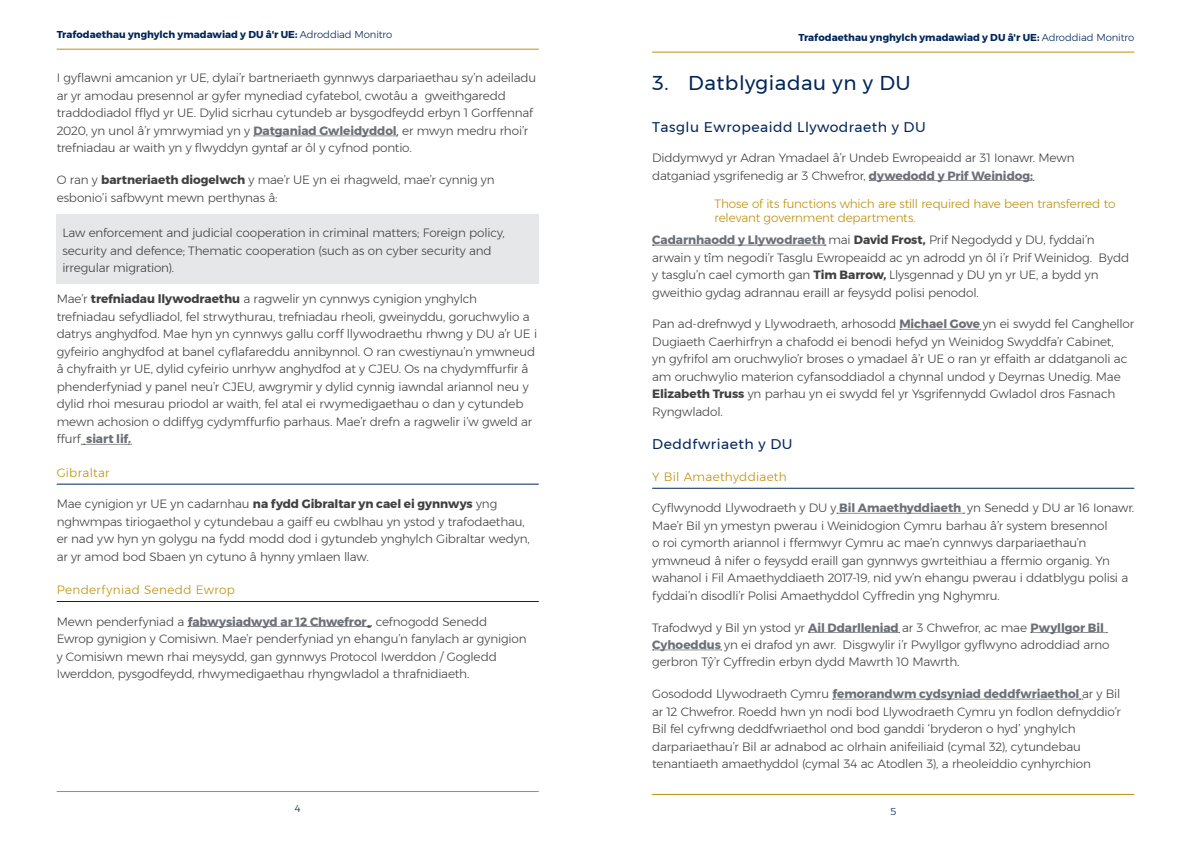
<style>
.page{position:relative;width:1191px;height:842px;background:#fff}
.page>*{position:absolute;margin:0;border:0;box-sizing:border-box;transform-origin:0 0}
.t1{font:20px "Montserrat";letter-spacing:.025em;color:#002659}
.t2{font:14px "Montserrat";letter-spacing:.035em;color:#002659}
.t3{font:300 12px/17.5px "Montserrat";letter-spacing:-.015em;color:#414042}
.t4{font:300 12px/14px "Montserrat";letter-spacing:-.005em;color:#be900b}
.t5{font:300 12px "Montserrat";letter-spacing:.02em;color:#be900b}
.t6{font:300 12px "Montserrat";letter-spacing:.03em;color:#be900b}
.t7{font:700 10px "Montserrat";color:#002659}
.t8{font:300 10px "Montserrat";color:#002659}
.s1{font-weight:300}
.s2{font-weight:700;color:#6c7077}
.s3{font-weight:700}
</style>
<div class="page">
<svg style="left:254px;top:136px;width:143px;height:1px"></svg>
<svg style="left:81px;top:444px;width:51px;height:1px"></svg>
<hr style="left:57px;top:484px;width:482px;height:1px;background:#002659">
<hr style="left:57px;top:601px;width:482px;height:1px;background:#002659">
<svg style="left:188px;top:625px;width:182px;height:2px"></svg>
<svg style="left:869px;top:180px;width:165px;height:1px"></svg>
<svg style="left:652px;top:245px;width:174px;height:1px"></svg>
<svg style="left:899px;top:329px;width:81px;height:1px"></svg>
<hr style="left:652px;top:488px;width:482px;height:1px;background:#002659">
<svg style="left:837px;top:513px;width:127px;height:1px"></svg>
<svg style="left:808px;top:632px;width:91px;height:1px"></svg>
<svg style="left:1030px;top:632px;width:77px;height:1px"></svg>
<svg style="left:652px;top:650px;width:69px;height:1px"></svg>
<svg style="left:832px;top:699px;width:251px;height:1px"></svg>
<div style="left:57px;top:214px;width:482px;height:69px;background:#e6e7e8"></div>
<hr style="left:57px;top:49px;width:482px;height:1px;background:#be900b">
<hr style="left:57px;top:791px;width:482px;height:1px;background:#be900b">
<hr style="left:652px;top:52px;width:482px;height:1px;background:#be900b">
<hr style="left:652px;top:794px;width:482px;height:1px;background:#be900b">
<p class="t7" style="left:57px;top:26px;width:337px">Trafodaethau ynghylch ymadawiad y DU â'r UE: <span class="s1">Adroddiad Monitro</span></p>
<p class="t3" style="left:57px;top:69px;width:481px">I gyflawni amcanion yr UE, dylai’r bartneriaeth gynnwys darpariaethau sy’n adeiladu ar yr amodau presennol ar gyfer mynediad cyfatebol, cwotâu a gweithgaredd traddodiadol fflyd yr UE. Dylid sicrhau cytundeb ar bysgodfeydd erbyn 1 Gorffennaf 2020, yn unol â’r ymrwymiad yn y <span class="s2">Datganiad Gwleidyddol</span>, er mwyn medru rhoi’r trefniadau ar waith yn y flwyddyn gyntaf ar ôl y cyfnod pontio.</p>
<p class="t3" style="left:57px;top:171px;width:439px">O ran y <span class="s3">bartneriaeth diogelwch</span> y mae’r UE yn ei rhagweld, mae’r cynnig yn esbonio’i safbwynt mewn perthynas â:</p>
<p class="t3" style="left:62px;top:224px;width:444px">Law enforcement and judicial cooperation in criminal matters; Foreign policy, security and defence; Thematic cooperation (such as on cyber security and irregular migration).</p>
<p class="t3" style="left:57px;top:290px;width:482px">Mae’r <span class="s3">trefniadau llywodraethu</span> a ragwelir yn cynnwys cynigion ynghylch trefniadau sefydliadol, fel strwythurau, trefniadau rheoli, gweinyddu, goruchwylio a datrys anghydfod. Mae hyn yn cynnwys gallu corff llywodraethu rhwng y DU a’r UE i gyfeirio anghydfod at banel cyflafareddu annibynnol. O ran cwestiynau’n ymwneud â chyfraith yr UE, dylid cyfeirio unrhyw anghydfod at y CJEU. Os na chydymffurfir â phenderfyniad y panel neu’r CJEU, awgrymir y dylid cynnig iawndal ariannol neu y dylid rhoi mesurau priodol ar waith, fel atal ei rwymedigaethau o dan y cytundeb mewn achosion o ddiffyg cydymffurfio parhaus. Mae’r drefn a ragwelir i’w gweld ar ffurf <span class="s2">siart lif.</span></p>
<p class="t5" style="left:57px;top:463px;width:54px">Gibraltar</p>
<p class="t3" style="left:57px;top:495px;width:475px">Mae cynigion yr UE yn cadarnhau <span class="s3">na fydd Gibraltar yn cael ei gynnwys</span> yng nghwmpas tiriogaethol y cytundebau a gaiff eu cwblhau yn ystod y trafodaethau, er nad yw hyn yn golygu na fydd modd dod i gytundeb ynghylch Gibraltar wedyn, ar yr amod bod Sbaen yn cytuno â hynny ymlaen llaw.</p>
<p class="t6" style="left:57px;top:581px;width:180px">Penderfyniad Senedd Ewrop</p>
<p class="t3" style="left:57px;top:612px;width:471px">Mewn penderfyniad a <span class="s2">fabwysiadwyd ar 12 Chwefror</span> , cefnogodd Senedd Ewrop gynigion y Comisiwn. Mae’r penderfyniad yn ehangu’n fanylach ar gynigion y Comisiwn mewn rhai meysydd, gan gynnwys Protocol Iwerddon / Gogledd Iwerddon, pysgodfeydd, rhwymedigaethau rhyngwladol a thrafnidiaeth.</p>
<p class="t8" style="left:295px;top:801px;width:7px">4</p>
<p class="t7" style="left:798px;top:29px;width:337px">Trafodaethau ynghylch ymadawiad y DU â'r UE: <span class="s1">Adroddiad Monitro</span></p>
<h1 class="t1" style="left:652px;top:68px;width:260px">3. Datblygiadau yn y DU</h1>
<p class="t2" style="left:652px;top:116px;width:275px">Tasglu Ewropeaidd Llywodraeth y DU</p>
<p class="t3" style="left:652px;top:149px;width:424px">Diddymwyd yr Adran Ymadael â’r Undeb Ewropeaidd ar 31 Ionawr. Mewn datganiad ysgrifenedig ar 3 Chwefror, <span class="s2">dywedodd y Prif Weinidog:</span></p>
<p class="t4" style="left:714px;top:196px;width:402px">Those of its functions which are still required have been transferred to relevant government departments.</p>
<p class="t3" style="left:652px;top:231px;width:478px"><span class="s2">Cadarnhaodd y Llywodraeth</span> mai <span class="s3">David Frost,</span> Prif Negodydd y DU, fyddai’n arwain y tîm negodi’r Tasglu Ewropeaidd ac yn adrodd yn ôl i’r Prif Weinidog. Bydd y tasglu’n cael cymorth gan <span class="s3">Tim Barrow,</span> Llysgennad y DU yn yr UE, a bydd yn gweithio gydag adrannau eraill ar feysydd polisi penodol.</p>
<p class="t3" style="left:652px;top:315px;width:483px">Pan ad-drefnwyd y Llywodraeth, arhosodd <span class="s2">Michael Gove</span> yn ei swydd fel Canghellor Dugiaeth Caerhirfryn a chafodd ei benodi hefyd yn Weinidog Swyddfa’r Cabinet,<br>yn gyfrifol am oruchwylio’r broses o ymadael â’r UE o ran yr effaith ar ddatganoli ac am oruchwylio materion cyfansoddiadol a chynnal undod y Deyrnas Unedig. Mae <span class="s3">Elizabeth Truss</span> yn parhau yn ei swydd fel yr Ysgrifennydd Gwladol dros Fasnach Ryngwladol.</p>
<p class="t2" style="left:652px;top:433px;width:142px">Deddfwriaeth y DU</p>
<p class="t5" style="left:652px;top:467px;width:136px">Y Bil Amaethyddiaeth</p>
<p class="t3" style="left:652px;top:499px;width:483px">Cyflwynodd Llywodraeth y DU y <span class="s2">Bil Amaethyddiaeth</span> yn Senedd y DU ar 16 Ionawr.<br>Mae’r Bil yn ymestyn pwerau i Weinidogion Cymru barhau â’r system bresennol<br>o roi cymorth ariannol i ffermwyr Cymru ac mae’n cynnwys darpariaethau’n ymwneud â nifer o feysydd eraill gan gynnwys gwrteithiau a ffermio organig. Yn wahanol i Fil Amaethyddiaeth 2017-19, nid yw’n ehangu pwerau i ddatblygu polisi a fyddai’n disodli’r Polisi Amaethyddol Cyffredin yng Nghymru.</p>
<p class="t3" style="left:652px;top:618px;width:459px">Trafodwyd y Bil yn ystod yr <span class="s2">Ail Ddarlleniad</span> ar 3 Chwefror, ac mae <span class="s2">Pwyllgor Bil<br>Cyhoeddus</span> yn ei drafod yn awr. Disgwylir i’r Pwyllgor gyflwyno adroddiad arno gerbron Tŷ’r Cyffredin erbyn dydd Mawrth 10 Mawrth.</p>
<p class="t3" style="left:652px;top:685px;width:470px">Gosododd Llywodraeth Cymru <span class="s2">femorandwm cydsyniad deddfwriaethol</span> ar y Bil ar 12 Chwefror. Roedd hwn yn nodi bod Llywodraeth Cymru yn fodlon defnyddio’r Bil fel cyfrwng deddfwriaethol ond bod ganddi ‘bryderon o hyd’ ynghylch darpariaethau’r Bil ar adnabod ac olrhain anifeiliaid (cymal 32), cytundebau tenantiaeth amaethyddol (cymal 34 ac Atodlen 3), a rheoleiddio cynhyrchion</p>
<p class="t8" style="left:890px;top:804px;width:8px">5</p>
</div>
